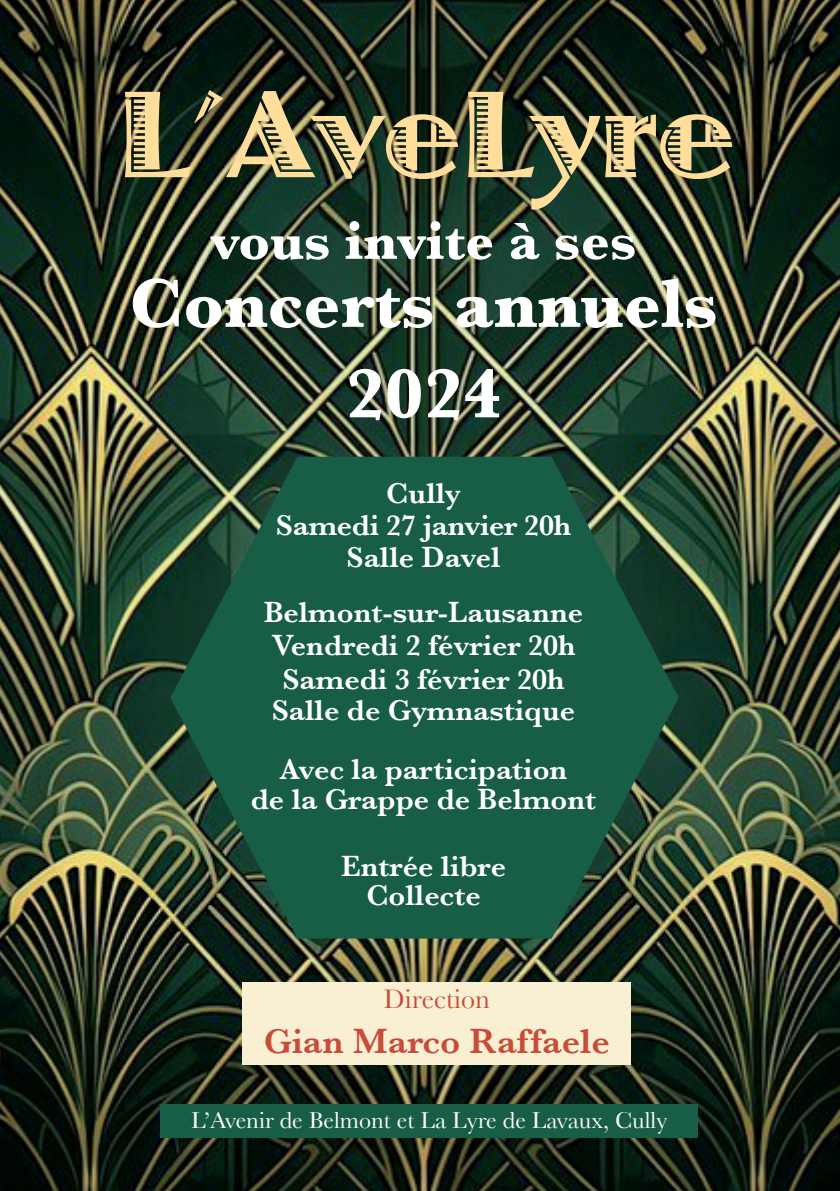
<style>
.page{position:relative;width:840px;height:1191px;background:#fff}
.page>*{position:absolute;margin:0;border:0;box-sizing:border-box;transform-origin:0 0}
.t1{font:128px "Jazz Let Plain";color:#ffde9c}
.t2{font:700 72px/90.4px "Baskerville";color:#fff;text-align:center}
.t3{font:700 56px "Baskerville";color:#fff}
.t4{font:600 36px "Baskerville";color:#c84d38}
.t5{font:600 30px/32.8px "Baskerville";color:#fff;text-align:center}
.t6{font:28px "Baskerville";color:#c84d38}
.t7{font:24px "Baskerville";color:#fff}
</style>
<div class="page">
<img style="left:0;top:0;width:839px;height:1191px">
<svg style="left:170px;top:457px;width:508px;height:481px;background:#1e5841"></svg>
<div style="left:242px;top:982px;width:388px;height:82px;background:#f9f0d4"></div>
<div style="left:160px;top:1104px;width:537px;height:33px;background:#185e46"></div>
<h1 class="t1" style="left:118px;top:32px;width:618px">L’AveLyre</h1>
<h3 class="t3" style="left:211px;top:208px;width:427px">vous invite à ses</h3>
<h2 class="t2" style="left:129px;top:258px;width:590px">Concerts annuels<br>2024</h2>
<p class="t5" style="left:276px;top:477px;width:297px;line-height:31.6px">Cully<br>Samedi 27 janvier 20h<br>Salle Davel</p>
<p class="t5" style="left:264px;top:595px;width:320px">Belmont-sur-Lausanne<br>Vendredi 2 février 20h<br>Samedi 3 février 20h<br>Salle de Gymnastique</p>
<p class="t5" style="left:251px;top:754px;width:347px;line-height:29.6px">Avec la participation<br>de la Grappe de Belmont</p>
<p class="t5" style="left:341px;top:851px;width:166px;line-height:29.6px">Entrée libre<br>Collecte</p>
<p class="t6" style="left:383px;top:982px;width:108px">Direction</p>
<p class="t4" style="left:264px;top:1020px;width:347px">Gian Marco Raffaele</p>
<p class="t7" style="left:191px;top:1106px;width:477px">L’Avenir de Belmont et La Lyre de Lavaux, Cully</p>
</div>
